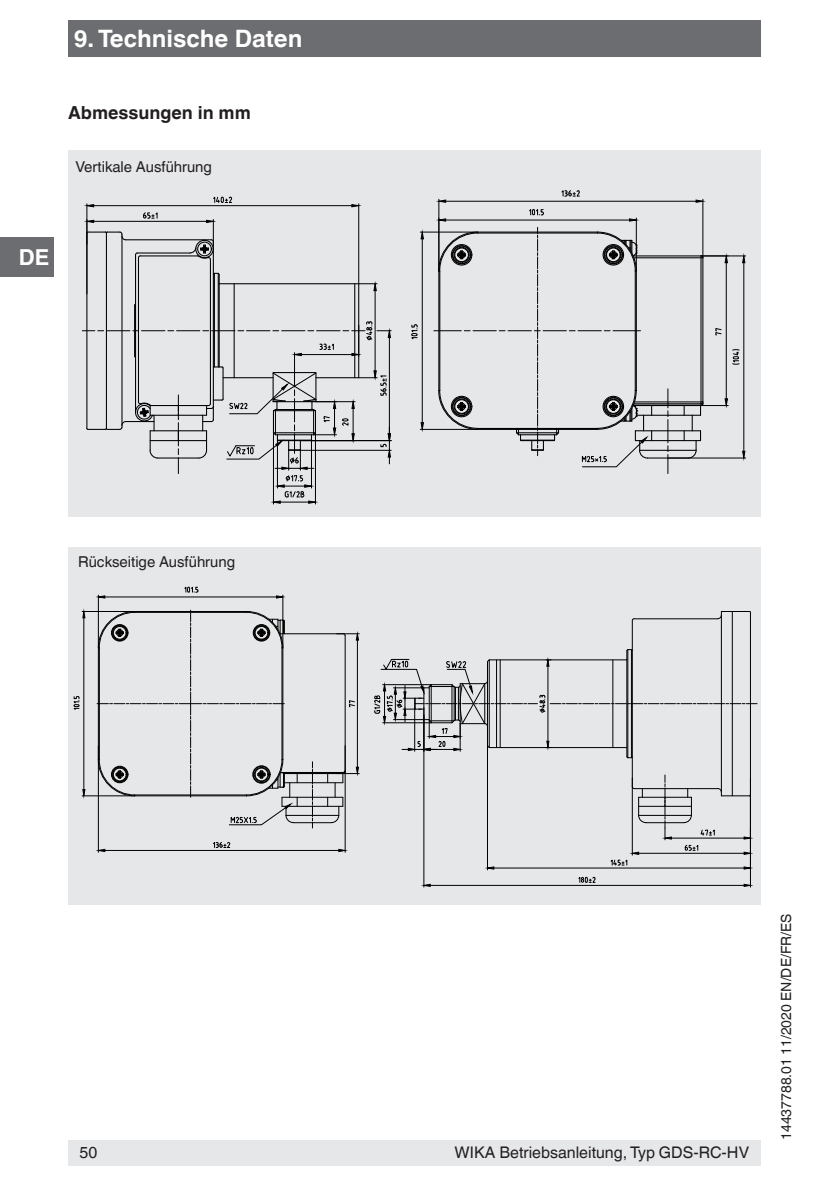
<style>
.page{position:relative;width:840px;height:1191px;background:#fff}
.page>*{position:absolute;margin:0;border:0;box-sizing:border-box;transform-origin:0 0}
.t1{font:700 24px "Helvetica World";color:#fff}
.t2{font:700 22px "Helvetica World";color:#fff}
.t3{font:700 18px "Helvetica World";color:#231f20}
.t4{font:16px "Helvetica World";color:#231f20}
.t5{font:15px "Helvetica World";color:#231f20}
.t6{font:14px "Helvetica World";color:#231f20}
</style>
<div class="page">
<div style="left:68px;top:1140px;width:692px;height:25px;background:#e6e7e9"></div>
<div style="left:0;top:237px;width:54px;height:39px;background:#6c6d70"></div>
<div style="left:68px;top:20px;width:692px;height:37px;background:#6c6d70"></div>
<div style="left:68px;top:547px;width:692px;height:357px;background:#e6e7e9"></div>
<div style="left:68px;top:150px;width:692px;height:367px;background:#e6e7e9"></div>
<hr style="left:82px;top:795px;width:53px;height:1px;background:#000">
<hr style="left:82px;top:611px;width:53px;height:1px;background:#000">
<hr style="left:83px;top:618px;width:1px;height:171px;background:#000">
<svg style="left:82px;top:788px;width:4px;height:9px"></svg>
<svg style="left:82px;top:610px;width:4px;height:9px"></svg>
<svg style="left:73px;top:696px;width:7px;height:14px"></svg>
<hr style="left:98px;top:595px;width:1px;height:53px;background:#000">
<hr style="left:282px;top:595px;width:1px;height:53px;background:#000">
<hr style="left:105px;top:596px;width:171px;height:1px;background:#000">
<svg style="left:97px;top:595px;width:9px;height:4px"></svg>
<svg style="left:275px;top:595px;width:9px;height:4px"></svg>
<svg style="left:184px;top:586px;width:14px;height:7px"></svg>
<hr style="left:293px;top:822px;width:38px;height:1px;background:#000">
<hr style="left:286px;top:815px;width:52px;height:1px;background:#000">
<hr style="left:282px;top:806px;width:60px;height:1px;background:#000">
<hr style="left:282px;top:797px;width:60px;height:1px;background:#000">
<hr style="left:284px;top:782px;width:58px;height:1px;background:#000">
<hr style="left:284px;top:773px;width:59px;height:1px;background:#000">
<hr style="left:280px;top:772px;width:63px;height:1px;background:#000">
<hr style="left:280px;top:633px;width:63px;height:1px;background:#000">
<svg style="left:312px;top:761px;width:1px;height:67px"></svg>
<hr style="left:344px;top:635px;width:1px;height:137px;background:#000">
<hr style="left:357px;top:640px;width:1px;height:127px;background:#000">
<svg style="left:327px;top:766px;width:32px;height:57px"></svg>
<svg style="left:336px;top:633px;width:23px;height:8px"></svg>
<svg style="left:349px;top:700px;width:6px;height:7px"></svg>
<svg style="left:97px;top:610px;width:201px;height:215px"></svg>
<hr style="left:98px;top:745px;width:1px;height:107px;background:#000">
<hr style="left:344px;top:745px;width:1px;height:107px;background:#000">
<hr style="left:105px;top:850px;width:233px;height:1px;background:#000">
<svg style="left:97px;top:848px;width:9px;height:4px"></svg>
<svg style="left:337px;top:848px;width:9px;height:4px"></svg>
<svg style="left:213px;top:842px;width:17px;height:6px"></svg>
<hr style="left:749px;top:792px;width:1px;height:95px;background:#000">
<hr style="left:423px;top:714px;width:1px;height:173px;background:#000">
<hr style="left:430px;top:885px;width:313px;height:1px;background:#000">
<svg style="left:742px;top:883px;width:9px;height:4px"></svg>
<svg style="left:422px;top:883px;width:9px;height:4px"></svg>
<svg style="left:578px;top:876px;width:17px;height:7px"></svg>
<svg style="left:374px;top:611px;width:382px;height:259px"></svg>
<hr style="left:667px;top:458px;width:78px;height:1px;background:#000">
<hr style="left:700px;top:255px;width:45px;height:1px;background:#000">
<hr style="left:743px;top:263px;width:1px;height:188px;background:#000">
<svg style="left:741px;top:450px;width:4px;height:9px"></svg>
<svg style="left:741px;top:255px;width:4px;height:9px"></svg>
<svg style="left:732px;top:349px;width:7px;height:15px"></svg>
<hr style="left:725px;top:263px;width:1px;height:136px;background:#000">
<svg style="left:715px;top:328px;width:6px;height:8px"></svg>
<hr style="left:420px;top:429px;width:57px;height:1px;background:#000">
<hr style="left:420px;top:232px;width:57px;height:1px;background:#000">
<hr style="left:421px;top:239px;width:1px;height:183px;background:#000">
<svg style="left:420px;top:421px;width:4px;height:9px"></svg>
<svg style="left:420px;top:231px;width:4px;height:9px"></svg>
<svg style="left:411px;top:324px;width:6px;height:16px"></svg>
<hr style="left:702px;top:199px;width:1px;height:59px;background:#000">
<hr style="left:445px;top:201px;width:250px;height:1px;background:#000">
<svg style="left:694px;top:199px;width:9px;height:4px"></svg>
<hr style="left:647px;top:457px;width:41px;height:1px;background:#000">
<hr style="left:639px;top:450px;width:56px;height:1px;background:#000">
<hr style="left:635px;top:440px;width:65px;height:1px;background:#000">
<hr style="left:635px;top:430px;width:65px;height:1px;background:#000">
<hr style="left:636px;top:415px;width:64px;height:1px;background:#000">
<hr style="left:633px;top:405px;width:67px;height:1px;background:#000">
<hr style="left:633px;top:403px;width:67px;height:1px;background:#000">
<hr style="left:634px;top:401px;width:68px;height:1px;background:#000">
<hr style="left:633px;top:257px;width:69px;height:1px;background:#000">
<hr style="left:632px;top:255px;width:68px;height:1px;background:#000">
<hr style="left:700px;top:256px;width:1px;height:149px;background:#000">
<hr style="left:702px;top:258px;width:1px;height:146px;background:#000">
<hr style="left:86px;top:233px;width:1px;height:195px;background:#000">
<hr style="left:106px;top:233px;width:1px;height:195px;background:#000">
<hr style="left:121px;top:234px;width:1px;height:193px;background:#000">
<hr style="left:134px;top:304px;width:1px;height:53px;background:#000">
<hr style="left:135px;top:255px;width:1px;height:157px;background:#000">
<hr style="left:138px;top:258px;width:1px;height:144px;background:#000">
<hr style="left:210px;top:259px;width:1px;height:145px;background:#000">
<hr style="left:213px;top:242px;width:1px;height:178px;background:#000">
<hr style="left:214px;top:273px;width:1px;height:94px;background:#000">
<hr style="left:217px;top:273px;width:2px;height:94px;background:#000">
<hr style="left:233px;top:284px;width:1px;height:94px;background:#000">
<hr style="left:219px;top:283px;width:139px;height:1px;background:#000">
<svg style="left:212px;top:272px;width:8px;height:4px"></svg>
<hr style="left:140px;top:255px;width:57px;height:1px;background:#000">
<hr style="left:137px;top:252px;width:53px;height:1px;background:#000">
<hr style="left:126px;top:239px;width:85px;height:1px;background:#000">
<hr style="left:354px;top:284px;width:1px;height:94px;background:#000">
<hr style="left:358px;top:284px;width:1px;height:94px;background:#000">
<svg style="left:699px;top:255px;width:29px;height:9px"></svg>
<svg style="left:135px;top:252px;width:6px;height:7px"></svg>
<svg style="left:683px;top:398px;width:45px;height:61px"></svg>
<svg style="left:667px;top:389px;width:1px;height:84px"></svg>
<svg style="left:433px;top:190px;width:218px;height:277px"></svg>
<hr style="left:94px;top:221px;width:112px;height:1px;background:#000">
<svg style="left:189px;top:219px;width:25px;height:41px"></svg>
<svg style="left:87px;top:219px;width:40px;height:25px"></svg>
<svg style="left:143px;top:212px;width:15px;height:7px"></svg>
<hr style="left:358px;top:204px;width:1px;height:80px;background:#000">
<hr style="left:86px;top:204px;width:1px;height:90px;background:#000">
<hr style="left:94px;top:205px;width:257px;height:1px;background:#000">
<svg style="left:350px;top:204px;width:9px;height:4px"></svg>
<svg style="left:86px;top:204px;width:9px;height:4px"></svg>
<svg style="left:213px;top:196px;width:19px;height:7px"></svg>
<hr style="left:374px;top:291px;width:1px;height:80px;background:#000">
<svg style="left:358px;top:283px;width:19px;height:9px"></svg>
<svg style="left:82px;top:321px;width:309px;height:183px"></svg>
<h1 class="t1" style="left:74px;top:25px;width:230px">9. Technische Daten</h1>
<p class="t3" style="left:68px;top:102px;width:184px">Abmessungen in mm</p>
<p class="t5" style="left:75px;top:158px;width:138px">Vertikale Ausführung</p>
<h2 class="t2" style="left:19px;top:244px;width:32px">DE</h2>
<p class="t5" style="left:78px;top:553px;width:158px">Rückseitige Ausführung</p>
<p class="t4" style="left:79px;top:1143px;width:19px">50</p>
<p class="t4" style="left:454px;top:1143px;width:296px">WIKA Betriebsanleitung, Typ GDS-RC-HV</p>
<p class="t6" style="left:777px;top:1140px;width:228px;rotate:-90deg">14437788.01 11/2020 EN/DE/FR/ES</p>
</div>
